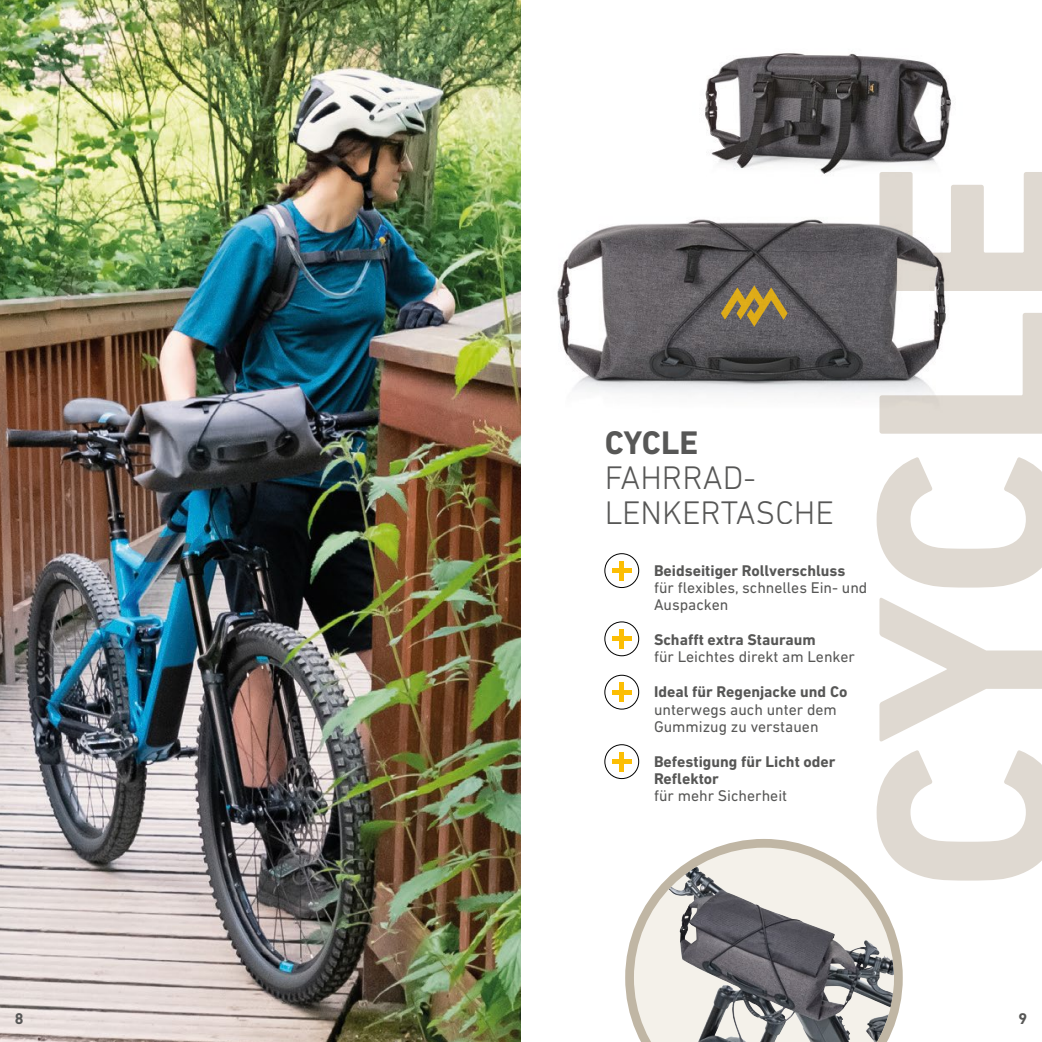
<style>
.page{position:relative;width:1042px;height:1042px;background:#fff}
.page>*{position:absolute;margin:0;border:0;box-sizing:border-box;transform-origin:0 0}
.t1{font:700 260.93px "DIN Next LT Pro";letter-spacing:-.005em;color:#dfd9d1}
.t2{font:300 33.25px/34.6px "DIN Next LT Pro";color:#575756}
.t3{font:700 33.25px "DIN Next LT Pro";color:#575756}
.t4{font:15.75px/17.3px "DIN Next LT Pro";color:#575756}
.t5{font:700 15.75px/17.3px "DIN Next LT Pro";color:#575756}
.s1{font-weight:700}
.s2{font-weight:400}
</style>
<div class="page">
<img style="left:0;top:0;width:521px;height:1042px">
<img style="left:519px;top:137px;width:428px;height:292px">
<img style="left:559px;top:220px;width:386px;height:157px">
<img style="left:680px;top:53px;width:272px;height:131px">
<img style="left:706px;top:54px;width:125px;height:114px">
<svg style="left:625px;top:839px;width:278px;height:203px"></svg>
<svg style="left:721px;top:285px;width:66px;height:42px;background:#917c49"></svg>
<div style="left:612px;top:568px;width:20px;height:5px;background:#fcbe04"></div>
<div style="left:619px;top:561px;width:5px;height:19px;background:#fcbe04"></div>
<div style="left:604px;top:553px;width:35px;height:35px;border:1px solid #000;border-radius:50%"></div>
<div style="left:612px;top:636px;width:20px;height:5px;background:#fcbe04"></div>
<div style="left:619px;top:629px;width:5px;height:20px;background:#fcbe04"></div>
<div style="left:604px;top:621px;width:35px;height:35px;border:1px solid #000;border-radius:50%"></div>
<hr style="left:612px;top:690px;width:20px;height:4px;background:#fcbe04">
<div style="left:619px;top:682px;width:5px;height:20px;background:#fcbe04"></div>
<div style="left:604px;top:675px;width:35px;height:34px;border:1px solid #000;border-radius:50%"></div>
<div style="left:612px;top:759px;width:20px;height:5px;background:#fcbe04"></div>
<div style="left:619px;top:752px;width:5px;height:19px;background:#fcbe04"></div>
<div style="left:604px;top:744px;width:35px;height:35px;border:1px solid #000;border-radius:50%"></div>
<h2 class="t3" style="left:604px;top:423px;width:95px">CYCLE</h2>
<h2 class="t2" style="left:604px;top:460px;width:231px">FAHRRAD-<br>LENKERTASCHE</h2>
<p class="t4" style="left:654px;top:561px;width:215px"><span class="s1">Beidseitiger Rollverschluss </span>für flexibles, schnelles Ein- und<br>Auspacken</p>
<p class="t4" style="left:654px;top:631px;width:202px"><span class="s1">Schafft extra Stauraum<br></span>für Leichtes direkt am Lenker</p>
<p class="t4" style="left:654px;top:683px;width:195px"><span class="s1">Ideal für Regenjacke und Co </span>unterwegs auch unter dem<br>Gummizug zu verstauen</p>
<p class="t5" style="left:654px;top:752px;width:183px">Befestigung für Licht oder<br>Reflektor<br><span class="s2">für mehr Sicherheit</span></p>
<p class="t1" style="left:815px;top:893px;width:734px;rotate:-90deg">CYCLE</p>
<p class="t5" style="left:15px;top:1010px;width:10px">8</p>
<p class="t5" style="left:1018px;top:1010px;width:10px">9</p>
</div>
